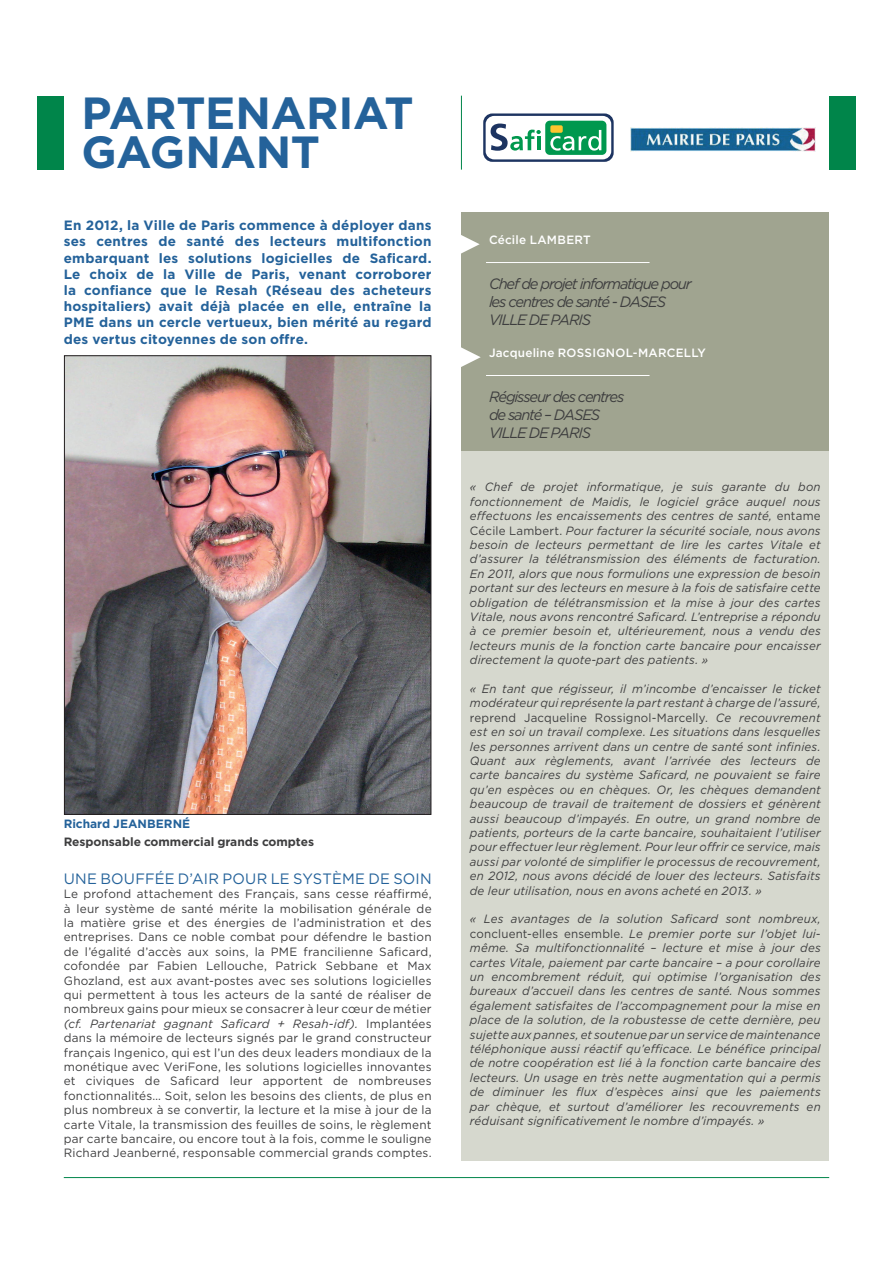
<style>
.page{position:relative;width:893px;height:1263px;background:#fff}
.page>*{position:absolute;margin:0;border:0;box-sizing:border-box;transform-origin:0 0}
.t1{font:700 45px/39px "Gotham";letter-spacing:-.01em;color:#24629a}
.t2{font:italic 15px/18px "Gotham";letter-spacing:-.08em;color:#3e3e3f}
.t3{font:15px "Gotham";letter-spacing:.01em;color:#24629a}
.t4{font:700 13.5px/16.2px "Gotham";letter-spacing:.015em;color:#24629a;text-align:justify}
.t5{font:italic 12px/14.4px "Gotham";letter-spacing:.015em;color:#3e3e3f;text-align:justify;scale:.96 1}
.t6{font:12px/14.4px "Gotham";letter-spacing:.015em;color:#3e3e3f;text-align:justify}
.t7{font:500 12px "Gotham";letter-spacing:.02em;color:#fff}
.t8{font:700 12px "Gotham";letter-spacing:-.005em;color:#3e3e3f}
.t9{font:700 12px "Gotham";color:#24629a}
.s1{font-style:italic}
.s2{font-style:normal}
</style>
<div class="page">
<div style="left:461px;top:389px;width:368px;height:772px;background:#d6d8ce"></div>
<hr style="left:64px;top:1177px;width:765px;height:1px;background:#00854a">
<div style="left:37px;top:96px;width:27px;height:74px;background:#00854a"></div>
<div style="left:829px;top:96px;width:26px;height:74px;background:#00854a"></div>
<img style="left:630px;top:128px;width:186px;height:23px">
<svg style="left:483px;top:113px;width:131px;height:49px"></svg>
<hr style="left:461px;top:96px;width:1px;height:74px;background:#00854a">
<div style="left:461px;top:213px;width:368px;height:238px;background:#a0a490"></div>
<hr style="left:486px;top:262px;width:163px;height:1px;background:#fff">
<hr style="left:486px;top:375px;width:163px;height:1px;background:#fff">
<svg style="left:461px;top:235px;width:19px;height:19px"></svg>
<svg style="left:461px;top:347px;width:20px;height:20px"></svg>
<img style="left:66px;top:357px;width:363px;height:456px">
<h1 class="t1" style="left:82px;top:93px;width:334px">PARTENARIAT<br>GAGNANT</h1>
<p class="t4" style="left:64px;top:217px;width:369px">En 2012, la Ville de Paris commence à déployer dans ses centres de santé des lecteurs multifonction embarquant les solutions logicielles de Saficard.<br>Le choix de la Ville de Paris, venant corroborer la confiance que le Resah (Réseau des acheteurs hospitaliers) avait déjà placée en elle, entraîne la PME dans un cercle vertueux, bien mérité au regard des vertus citoyennes de son offre.</p>
<p class="t9" style="left:64px;top:816px;width:128px">Richard JEANBERNÉ</p>
<p class="t8" style="left:64px;top:834px;width:252px">Responsable commercial grands comptes</p>
<p class="t3" style="left:64px;top:869px;width:369px">UNE BOUFFÉE D’AIR POUR LE SYSTÈME DE SOIN</p>
<p class="t6" style="left:64px;top:886px;width:369px">Le profond attachement des Français, sans cesse réaffirmé, à leur système de santé mérite la mobilisation générale de la matière grise et des énergies de l’administration et des entreprises. Dans ce noble combat pour défendre le bastion de l’égalité d’accès aux soins, la PME francilienne Saficard, cofondée par Fabien Lellouche, Patrick Sebbane et Max Ghozland, est aux avant-postes avec ses solutions logicielles qui permettent à tous les acteurs de la santé de réaliser de nombreux gains pour mieux se consacrer à leur cœur de métier <span class="s1">(cf. Partenariat gagnant Saficard + Resah-idf).</span> Implantées dans la mémoire de lecteurs signés par le grand constructeur français Ingenico, qui est l’un des deux leaders mondiaux de la monétique avec VeriFone, les solutions logicielles innovantes et civiques de Saficard leur apportent de nombreuses fonctionnalités… Soit, selon les besoins des clients, de plus en plus nombreux à se convertir, la lecture et la mise à jour de la carte Vitale, la transmission des feuilles de soins, le règlement par carte bancaire, ou encore tout à la fois, comme le souligne Richard Jeanberné, responsable commercial grands comptes.</p>
<p class="t7" style="left:489px;top:232px;width:103px">Cécile LAMBERT</p>
<p class="t2" style="left:489px;top:275px;width:204px">Chef de projet informatique pour les centres de santé - DASES<br>VILLE DE PARIS</p>
<p class="t7" style="left:489px;top:345px;width:219px">Jacqueline ROSSIGNOL-MARCELLY</p>
<p class="t2" style="left:489px;top:388px;width:137px">Régisseur des centres de santé – DASES<br>VILLE DE PARIS</p>
<p class="t5" style="left:470px;top:480px;width:367px">« Chef de projet informatique, je suis garante du bon fonctionnement de Maidis, le logiciel grâce auquel nous effectuons les encaissements des centres de santé, <span class="s2">entame Cécile Lambert.</span> Pour facturer la sécurité sociale, nous avons besoin de lecteurs permettant de lire les cartes Vitale et d’assurer la télétransmission des éléments de facturation.<br>En 2011, alors que nous formulions une expression de besoin portant sur des lecteurs en mesure à la fois de satisfaire cette obligation de télétransmission et la mise à jour des cartes Vitale, nous avons rencontré Saficard. L’entreprise a répondu à ce premier besoin et, ultérieurement, nous a vendu des lecteurs munis de la fonction carte bancaire pour encaisser directement la quote-part des patients. »</p>
<p class="t5" style="left:470px;top:681px;width:367px">« En tant que régisseur, il m’incombe d’encaisser le ticket modérateur qui représente la part restant à charge de l’assuré, <span class="s2">reprend Jacqueline Rossignol-Marcelly.</span> Ce recouvrement est en soi un travail complexe. Les situations dans lesquelles les personnes arrivent dans un centre de santé sont infinies.<br>Quant aux règlements, avant l’arrivée des lecteurs de carte bancaires du système Saficard, ne pouvaient se faire qu’en espèces ou en chèques. Or, les chèques demandent beaucoup de travail de traitement de dossiers et génèrent aussi beaucoup d’impayés. En outre, un grand nombre de patients, porteurs de la carte bancaire, souhaitaient l’utiliser pour effectuer leur règlement. Pour leur offrir ce service, mais aussi par volonté de simplifier le processus de recouvrement, en 2012, nous avons décidé de louer des lecteurs. Satisfaits de leur utilisation, nous en avons acheté en 2013. »</p>
<p class="t5" style="left:470px;top:912px;width:367px">« Les avantages de la solution Saficard sont nombreux, <span class="s2">concluent-elles ensemble.</span> Le premier porte sur l’objet lui&shy;même. Sa multifonctionnalité – lecture et mise à jour des cartes Vitale, paiement par carte bancaire – a pour corollaire un encombrement réduit, qui optimise l’organisation des bureaux d’accueil dans les centres de santé. Nous sommes également satisfaites de l’accompagnement pour la mise en place de la solution, de la robustesse de cette dernière, peu sujette aux pannes, et soutenue par un service de maintenance téléphonique aussi réactif qu’efficace. Le bénéfice principal de notre coopération est lié à la fonction carte bancaire des lecteurs. Un usage en très nette augmentation qui a permis de diminuer les flux d’espèces ainsi que les paiements par chèque, et surtout d’améliorer les recouvrements en réduisant significativement le nombre d’impayés. »</p>
</div>
